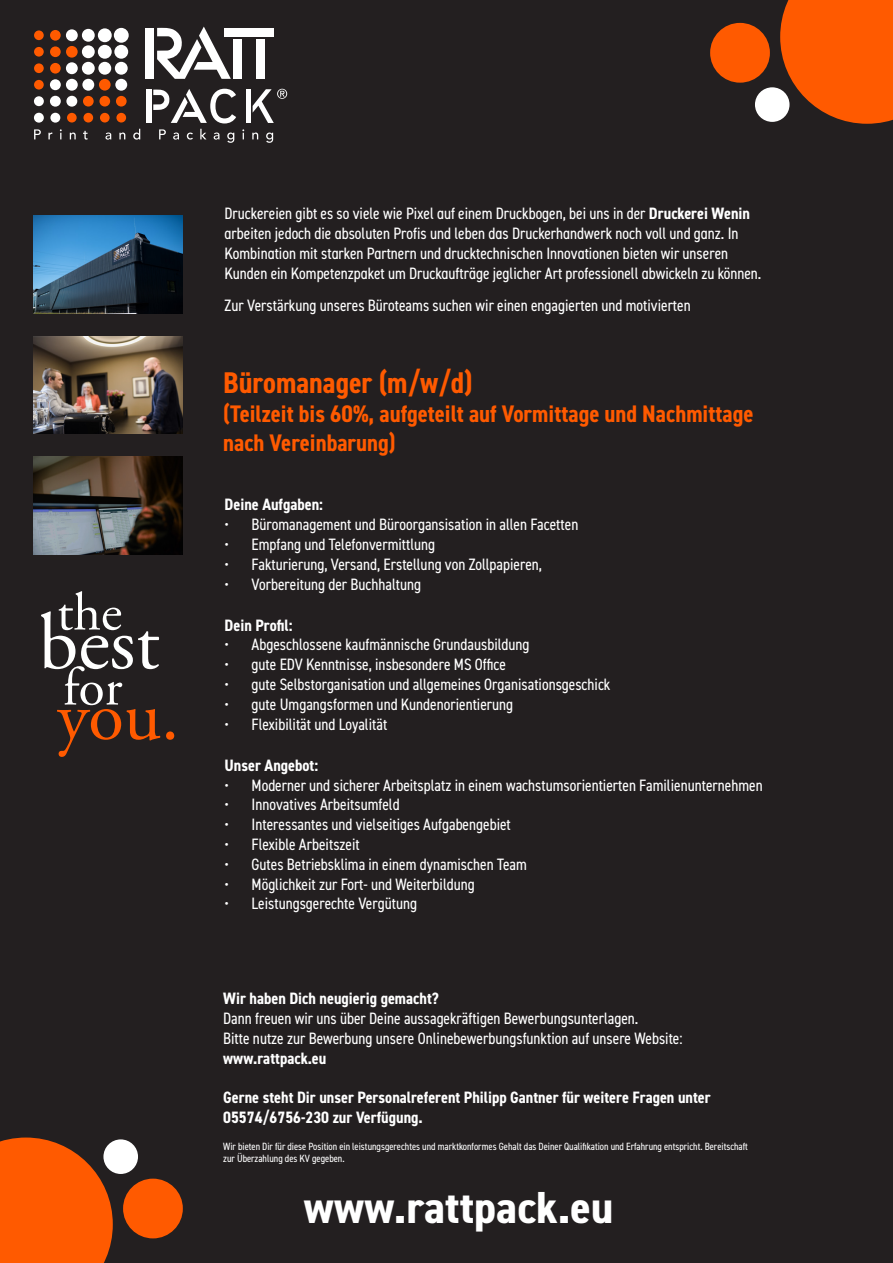
<style>
.page{position:relative;width:893px;height:1263px;background:#231f20}
.page>*{position:absolute;margin:0;border:0;box-sizing:border-box;transform-origin:0 0}
.t1{font:700 condensed 45px "DIN2014";color:#fff;scale:1.1 1}
.t2{font:700 condensed 30px "DIN2014";color:#ff5a00}
.t3{font:700 condensed 24px/28.8px "DIN2014";color:#ff5a00}
.t4{font:condensed 16.5px/19.8px "DIN2014";color:#fff}
.t5{font:700 condensed 16.5px/19.8px "DIN2014";color:#fff}
.t6{font:condensed 10.5px/12.6px "DIN2014";color:#fff}
.s1{font-weight:700}
</style>
<div class="page">
<svg style="left:780px;top:0;width:113px;height:124px;background:#e55303"></svg>
<div style="left:710px;top:23px;width:60px;height:60px;background:#ff5a00;border-radius:50%"></div>
<div style="left:755px;top:87px;width:34px;height:35px;background:#fff;border-radius:50%"></div>
<svg style="left:0;top:1137px;width:113px;height:126px;background:#e55303"></svg>
<div style="left:123px;top:1178px;width:60px;height:60px;background:#ff5a00;border-radius:50%"></div>
<div style="left:103px;top:1139px;width:35px;height:35px;background:#fff;border-radius:50%"></div>
<svg style="left:41px;top:591px;width:133px;height:166px"></svg>
<img style="left:34px;top:216px;width:148px;height:98px">
<img style="left:34px;top:336px;width:148px;height:98px">
<div style="left:114px;top:28px;width:15px;height:15px;background:#fff;border-radius:50%"></div>
<div style="left:98px;top:45px;width:14px;height:14px;background:#fff;border-radius:50%"></div>
<div style="left:98px;top:28px;width:14px;height:14px;background:#fff;border-radius:50%"></div>
<div style="left:114px;top:45px;width:14px;height:14px;background:#fff;border-radius:50%"></div>
<div style="left:82px;top:62px;width:13px;height:13px;background:#fff;border-radius:50%"></div>
<div style="left:82px;top:29px;width:13px;height:13px;background:#fff;border-radius:50%"></div>
<div style="left:115px;top:62px;width:13px;height:13px;background:#fff;border-radius:50%"></div>
<div style="left:66px;top:79px;width:12px;height:12px;background:#fff;border-radius:50%"></div>
<div style="left:66px;top:29px;width:12px;height:12px;background:#fff;border-radius:50%"></div>
<div style="left:115px;top:79px;width:12px;height:12px;background:#fff;border-radius:50%"></div>
<div style="left:50px;top:96px;width:11px;height:11px;background:#fff;border-radius:50%"></div>
<div style="left:34px;top:113px;width:10px;height:10px;background:#fff;border-radius:50%"></div>
<div style="left:82px;top:45px;width:13px;height:13px;background:#fff;border-radius:50%"></div>
<div style="left:98px;top:62px;width:13px;height:13px;background:#fff;border-radius:50%"></div>
<div style="left:66px;top:62px;width:12px;height:12px;background:#fff;border-radius:50%"></div>
<div style="left:82px;top:79px;width:12px;height:12px;background:#fff;border-radius:50%"></div>
<div style="left:34px;top:96px;width:10px;height:10px;background:#fff;border-radius:50%"></div>
<div style="left:50px;top:79px;width:11px;height:11px;background:#fff;border-radius:50%"></div>
<div style="left:66px;top:96px;width:11px;height:11px;background:#fff;border-radius:50%"></div>
<div style="left:50px;top:113px;width:10px;height:10px;background:#fff;border-radius:50%"></div>
<div style="left:50px;top:30px;width:11px;height:11px;background:#ff5a00;border-radius:50%"></div>
<div style="left:66px;top:46px;width:12px;height:12px;background:#ff5a00;border-radius:50%"></div>
<div style="left:34px;top:47px;width:10px;height:10px;background:#ff5a00;border-radius:50%"></div>
<div style="left:34px;top:63px;width:10px;height:10px;background:#ff5a00;border-radius:50%"></div>
<div style="left:34px;top:80px;width:10px;height:10px;background:#ff5a00;border-radius:50%"></div>
<div style="left:50px;top:63px;width:11px;height:11px;background:#ff5a00;border-radius:50%"></div>
<div style="left:50px;top:46px;width:11px;height:11px;background:#ff5a00;border-radius:50%"></div>
<div style="left:34px;top:30px;width:10px;height:10px;background:#ff5a00;border-radius:50%"></div>
<div style="left:116px;top:96px;width:11px;height:11px;background:#ff5a00;border-radius:50%"></div>
<div style="left:99px;top:79px;width:12px;height:12px;background:#ff5a00;border-radius:50%"></div>
<div style="left:83px;top:96px;width:11px;height:11px;background:#ff5a00;border-radius:50%"></div>
<div style="left:99px;top:96px;width:11px;height:11px;background:#ff5a00;border-radius:50%"></div>
<div style="left:67px;top:113px;width:10px;height:10px;background:#ff5a00;border-radius:50%"></div>
<div style="left:83px;top:113px;width:10px;height:10px;background:#ff5a00;border-radius:50%"></div>
<div style="left:100px;top:113px;width:10px;height:10px;background:#ff5a00;border-radius:50%"></div>
<div style="left:116px;top:113px;width:10px;height:10px;background:#ff5a00;border-radius:50%"></div>
<div style="left:146px;top:28px;width:8px;height:51px;background:#fff"></div>
<svg style="left:157px;top:27px;width:74px;height:52px"></svg>
<div style="left:225px;top:28px;width:49px;height:9px;background:#fff"></div>
<div style="left:233px;top:40px;width:9px;height:39px;background:#fff"></div>
<div style="left:257px;top:40px;width:8px;height:39px;background:#fff"></div>
<div style="left:146px;top:90px;width:5px;height:33px;background:#fff"></div>
<svg style="left:153px;top:89px;width:83px;height:34px"></svg>
<div style="left:246px;top:89px;width:5px;height:34px;background:#fff"></div>
<svg style="left:34px;top:129px;width:7px;height:10px"></svg>
<svg style="left:48px;top:133px;width:4px;height:6px"></svg>
<svg style="left:60px;top:129px;width:2px;height:10px"></svg>
<svg style="left:70px;top:133px;width:6px;height:6px"></svg>
<svg style="left:83px;top:131px;width:5px;height:9px"></svg>
<svg style="left:105px;top:133px;width:6px;height:7px"></svg>
<svg style="left:119px;top:133px;width:6px;height:6px"></svg>
<svg style="left:133px;top:129px;width:7px;height:11px"></svg>
<svg style="left:159px;top:129px;width:7px;height:10px"></svg>
<svg style="left:173px;top:133px;width:6px;height:7px"></svg>
<svg style="left:187px;top:133px;width:6px;height:7px"></svg>
<svg style="left:200px;top:129px;width:6px;height:10px"></svg>
<svg style="left:214px;top:133px;width:5px;height:7px"></svg>
<svg style="left:227px;top:133px;width:7px;height:10px"></svg>
<svg style="left:242px;top:129px;width:2px;height:10px"></svg>
<svg style="left:252px;top:133px;width:6px;height:6px"></svg>
<svg style="left:266px;top:133px;width:7px;height:10px"></svg>
<svg style="left:253px;top:89px;width:34px;height:34px"></svg>
<img style="left:33px;top:456px;width:149px;height:98px">
<p class="t4" style="left:225px;top:203px;width:538px">Druckereien gibt es so viele wie Pixel auf einem Druckbogen, bei uns in der <span class="s1">Druckerei Wenin </span>arbeiten jedoch die absoluten Profis und leben das Druckerhandwerk noch voll und ganz. In Kombination mit starken Partnern und drucktechnischen Innovationen bieten wir unseren Kunden ein Kompetenzpaket um Druckaufträge jeglicher Art professionell abwickeln zu können.</p>
<p class="t4" style="left:225px;top:295px;width:468px">Zur Verstärkung unseres Büroteams suchen wir einen engagierten und motivierten</p>
<h2 class="t2" style="left:223px;top:363px;width:251px">Büromanager (m/w/d)</h2>
<h3 class="t3" style="left:223px;top:399px;width:532px">(Teilzeit bis 60%, aufgeteilt auf Vormittage und Nachmittage nach Vereinbarung)</h3>
<p class="t5" style="left:225px;top:495px;width:100px">Deine Aufgaben:</p>
<p class="t4" style="left:225px;top:514px;width:355px">• Büromanagement und Büroorgansisation in allen Facetten</p>
<p class="t4" style="left:225px;top:534px;width:212px">• Empfang und Telefonvermittlung</p>
<p class="t4" style="left:225px;top:554px;width:319px">• Fakturierung, Versand, Erstellung von Zollpapieren,</p>
<p class="t4" style="left:225px;top:573px;width:198px">• Vorbereitung der Buchhaltung</p>
<p class="t5" style="left:225px;top:615px;width:69px">Dein Profil:</p>
<p class="t4" style="left:225px;top:634px;width:306px">• Abgeschlossene kaufmännische Grundausbildung</p>
<p class="t4" style="left:225px;top:654px;width:283px">• gute EDV Kenntnisse, insbesondere MS Office</p>
<p class="t4" style="left:225px;top:674px;width:387px">• gute Selbstorganisation und allgemeines Organisationsgeschick</p>
<p class="t4" style="left:225px;top:694px;width:290px">• gute Umgangsformen und Kundenorientierung</p>
<p class="t4" style="left:225px;top:713px;width:164px">• Flexibilität und Loyalität</p>
<p class="t5" style="left:225px;top:755px;width:95px">Unser Angebot:</p>
<p class="t4" style="left:225px;top:774px;width:540px">• Moderner und sicherer Arbeitsplatz in einem wachstumsorientierten Familienunternehmen</p>
<p class="t4" style="left:225px;top:794px;width:177px">• Innovatives Arbeitsumfeld</p>
<p class="t4" style="left:225px;top:814px;width:288px">• Interessantes und vielseitiges Aufgabengebiet</p>
<p class="t4" style="left:225px;top:834px;width:137px">• Flexible Arbeitszeit</p>
<p class="t4" style="left:225px;top:853px;width:304px">• Gutes Betriebsklima in einem dynamischen Team</p>
<p class="t4" style="left:225px;top:873px;width:252px">• Möglichkeit zur Fort- und Weiterbildung</p>
<p class="t4" style="left:225px;top:893px;width:194px">• Leistungsgerechte Vergütung</p>
<p class="t5" style="left:223px;top:988px;width:217px">Wir haben Dich neugierig gemacht?</p>
<p class="t4" style="left:223px;top:1008px;width:461px">Dann freuen wir uns über Deine aussagekräftigen Bewerbungsunterlagen.<br>Bitte nutze zur Bewerbung unsere Onlinebewerbungsfunktion auf unsere Website:</p>
<p class="t5" style="left:223px;top:1048px;width:105px">www.rattpack.eu</p>
<p class="t5" style="left:223px;top:1087px;width:489px">Gerne steht Dir unser Personalreferent Philipp Gantner für weitere Fragen unter<br>05574/6756-230 zur Verfügung.</p>
<p class="t6" style="left:223px;top:1139px;width:526px">Wir bieten Dir für diese Position ein leistungsgerechtes und marktkonformes Gehalt das Deiner Qualifikation und Erfahrung entspricht. Bereitschaft zur Überzahlung des KV gegeben.</p>
<h1 class="t1" style="left:304px;top:1178px;width:283px">www.rattpack.eu</h1>
</div>
